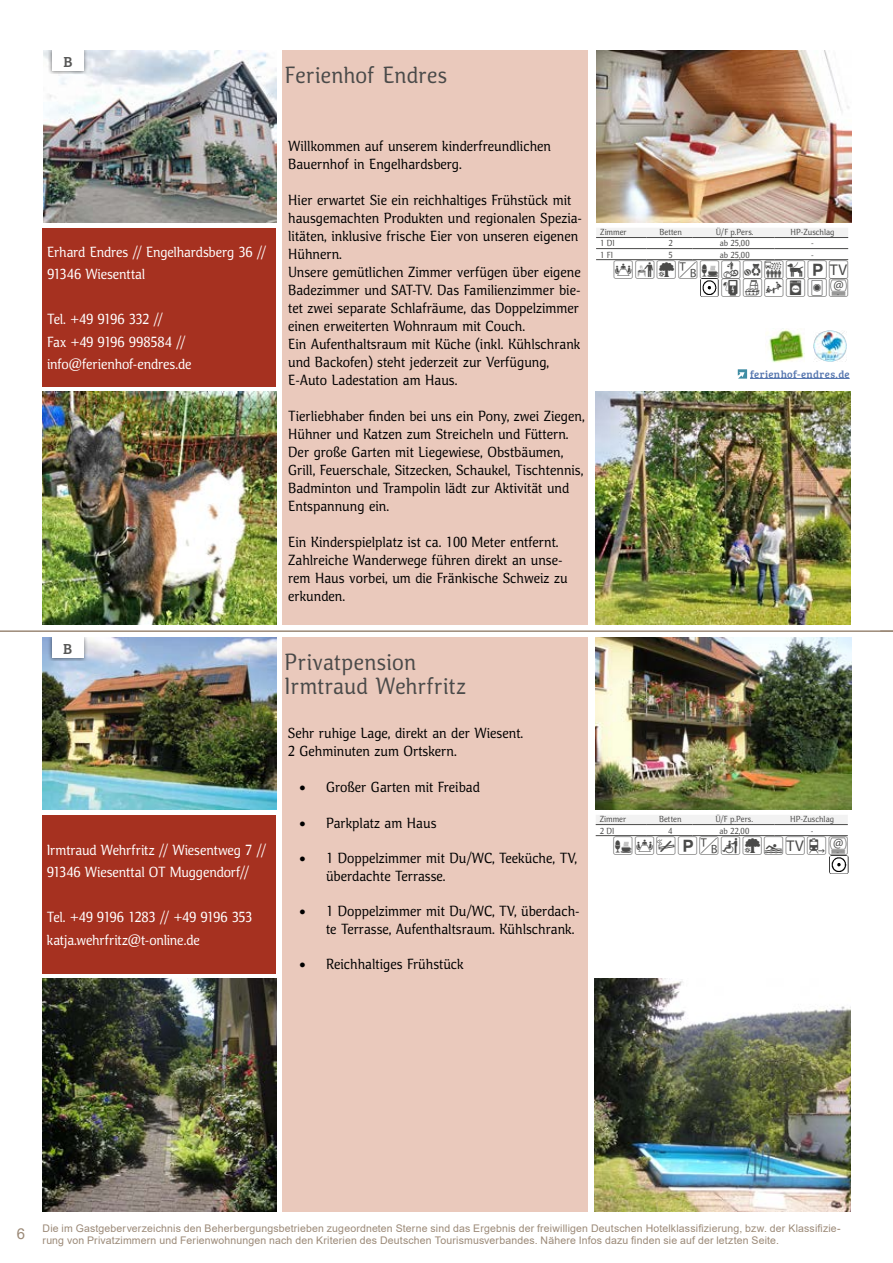
<style>
.page{position:relative;width:893px;height:1263px;background:#fff}
.page>*{position:absolute;margin:0;border:0;box-sizing:border-box;transform-origin:0 0}
.t1{font:300 24px/24px "Calendula";letter-spacing:.01em;color:#4a4a49}
.t2{font:18px/18px "Tinpiktogramme";color:#4a4a49;text-align:right}
.t3{font:300 15px/18px "Calendula";color:#000}
.t4{font:300 15px/22.5px "Calendula";letter-spacing:-.01em;color:#fff}
.t5{font:15px "Bree Serif";color:#575756}
.t6{font:15px "Arial";color:#9b8977}
.t7{font:10.5px/12px "Arial";letter-spacing:.015em;color:#9b8977}
.t8{font:10.5px "Bree Serif";letter-spacing:.04em;color:#5576af}
.t9{font:300 9px "Calendula";color:#4a4a49}
</style>
<div class="page">
<img style="left:814px;top:330px;width:33px;height:32px">
<img style="left:595px;top:978px;width:255px;height:234px">
<div style="left:282px;top:637px;width:306px;height:575px;background:#eac9bc"></div>
<img style="left:43px;top:978px;width:233px;height:234px">
<img style="left:596px;top:637px;width:255px;height:173px">
<img style="left:43px;top:637px;width:233px;height:173px">
<div style="left:48px;top:637px;width:40px;height:24px;background:#000;opacity:.5"></div>
<div style="left:52px;top:637px;width:32px;height:21px;background:#fff"></div>
<div style="left:43px;top:815px;width:233px;height:158px;background:#a63120"></div>
<hr style="left:0;top:630px;width:893px;height:2px;background:#9b8977">
<svg style="left:880px;top:630px;width:13px;height:1px"></svg>
<div style="left:596px;top:815px;width:252px;height:9px;background:#f2f2f2"></div>
<hr style="left:596px;top:824px;width:50px;height:1px;background:#4a4a49">
<hr style="left:646px;top:824px;width:46px;height:1px;background:#4a4a49">
<hr style="left:692px;top:824px;width:82px;height:1px;background:#4a4a49">
<hr style="left:774px;top:824px;width:74px;height:1px;background:#4a4a49">
<hr style="left:596px;top:835px;width:50px;height:1px;background:#4a4a49">
<hr style="left:646px;top:835px;width:46px;height:1px;background:#4a4a49">
<hr style="left:692px;top:835px;width:82px;height:1px;background:#4a4a49">
<hr style="left:774px;top:835px;width:74px;height:1px;background:#4a4a49">
<hr style="left:750px;top:378px;width:100px;height:1px;background:#5576af">
<img style="left:595px;top:391px;width:256px;height:234px">
<div style="left:283px;top:50px;width:305px;height:575px;background:#eac9bc"></div>
<img style="left:43px;top:391px;width:233px;height:234px">
<img style="left:596px;top:50px;width:255px;height:173px">
<img style="left:43px;top:50px;width:234px;height:173px">
<div style="left:48px;top:50px;width:40px;height:24px;background:#000;opacity:.5"></div>
<div style="left:52px;top:50px;width:32px;height:21px;background:#fff"></div>
<div style="left:43px;top:228px;width:233px;height:158px;background:#a63120"></div>
<div style="left:596px;top:228px;width:252px;height:9px;background:#f2f2f2"></div>
<hr style="left:596px;top:237px;width:50px;height:1px;background:#4a4a49">
<hr style="left:646px;top:237px;width:47px;height:1px;background:#4a4a49">
<hr style="left:693px;top:237px;width:82px;height:1px;background:#4a4a49">
<hr style="left:775px;top:237px;width:73px;height:1px;background:#4a4a49">
<hr style="left:596px;top:248px;width:50px;height:1px;background:#4a4a49">
<hr style="left:646px;top:248px;width:47px;height:1px;background:#4a4a49">
<hr style="left:693px;top:248px;width:82px;height:1px;background:#4a4a49">
<hr style="left:775px;top:248px;width:73px;height:1px;background:#4a4a49">
<hr style="left:596px;top:259px;width:50px;height:1px;background:#4a4a49">
<hr style="left:646px;top:259px;width:47px;height:1px;background:#4a4a49">
<hr style="left:693px;top:259px;width:82px;height:1px;background:#4a4a49">
<hr style="left:775px;top:259px;width:73px;height:1px;background:#4a4a49">
<img style="left:829px;top:855px;width:20px;height:19px">
<img style="left:700px;top:278px;width:19px;height:19px">
<img style="left:766px;top:329px;width:38px;height:34px">
<svg style="left:738px;top:369px;width:9px;height:10px"></svg>
<p class="t5" style="left:64px;top:51px;width:11px">B</p>
<h1 class="t1" style="left:285px;top:63px;width:163px">Ferienhof Endres</h1>
<p class="t4" style="left:47px;top:241px;width:221px">Erhard Endres // Engelhardsberg 36 //<br>91346 Wiesenttal</p>
<p class="t4" style="left:47px;top:308px;width:146px">Tel. +49 9196 332 //<br>Fax +49 9196 998584 // info@ferienhof-endres.de</p>
<p class="t5" style="left:63px;top:638px;width:11px">B</p>
<p class="t4" style="left:47px;top:839px;width:221px">Irmtraud Wehrfritz // Wiesentweg 7 //<br>91346 Wiesenttal OT Muggendorf//</p>
<p class="t4" style="left:47px;top:906px;width:207px">Tel. +49 9196 1283 // +49 9196 353 katja.wehrfritz@t-online.de</p>
<p class="t3" style="left:288px;top:138px;width:264px">Willkommen auf unserem kinderfreundlichen<br>Bauernhof in Engelhardsberg.</p>
<p class="t3" style="left:288px;top:192px;width:295px">Hier erwartet Sie ein reichhaltiges Frühstück mit hausgemachten Produkten und regionalen Spezia&shy;litäten, inklusive frische Eier von unseren eigenen Hühnern.<br>Unsere gemütlichen Zimmer verfügen über eigene Badezimmer und SAT-TV. Das Familienzimmer bie&shy;tet zwei separate Schlafräume, das Doppelzimmer einen erweiterten Wohnraum mit Couch.<br>Ein Aufenthaltsraum mit Küche (inkl. Kühlschrank und Backofen) steht jederzeit zur Verfügung, E-Auto Ladestation am Haus.</p>
<p class="t3" style="left:288px;top:408px;width:298px">Tierliebhaber finden bei uns ein Pony, zwei Ziegen, Hühner und Katzen zum Streicheln und Füttern.<br>Der große Garten mit Liegewiese, Obstbäumen, Grill, Feuerschale, Sitzecken, Schaukel, Tischtennis, Badminton und Trampolin lädt zur Aktivität und Entspannung ein.</p>
<p class="t3" style="left:288px;top:534px;width:281px">Ein Kinderspielplatz ist ca. 100 Meter entfernt.<br>Zahlreiche Wanderwege führen direkt an unse&shy;rem Haus vorbei, um die Fränkische Schweiz zu erkunden.</p>
<p class="t9" style="left:600px;top:226px;width:28px">Zimmer</p>
<p class="t9" style="left:659px;top:226px;width:24px">Betten</p>
<p class="t9" style="left:716px;top:226px;width:39px">Ü/F p.Pers.</p>
<p class="t9" style="left:791px;top:226px;width:45px">HP-Zuschlag</p>
<p class="t9" style="left:600px;top:238px;width:16px">1 DI</p>
<p class="t9" style="left:668px;top:238px;width:6px">2</p>
<p class="t9" style="left:720px;top:238px;width:31px">ab 25,00</p>
<p class="t9" style="left:811px;top:238px;width:4px">-</p>
<p class="t9" style="left:600px;top:249px;width:14px">1 FI</p>
<p class="t9" style="left:668px;top:249px;width:6px">5</p>
<p class="t9" style="left:720px;top:249px;width:31px">ab 25,00</p>
<p class="t9" style="left:811px;top:249px;width:4px">-</p>
<p class="t2" style="left:614px;top:261px;width:236px">A C G Ý F B E ª H S Þ<br>Ą ∏ S W T ³</p>
<p class="t8" style="left:750px;top:366px;width:101px">ferienhof-endres.de</p>
<h1 class="t1" style="left:285px;top:650px;width:183px">Privatpension<br>Irmtraud Wehrfritz</h1>
<p class="t3" style="left:288px;top:725px;width:237px">Sehr ruhige Lage, direkt an der Wiesent.<br>2 Gehminuten zum Ortskern.</p>
<p class="t3" style="left:299px;top:779px;width:182px">• Großer Garten mit Freibad</p>
<p class="t3" style="left:299px;top:814px;width:139px">• Parkplatz am Haus</p>
<p class="t3" style="left:326px;top:849px;width:252px;text-indent:-27px">• 1 Doppelzimmer mit Du/WC, Teeküche, TV, überdachte Terrasse.</p>
<p class="t3" style="left:326px;top:902px;width:255px;text-indent:-27px">• 1 Doppelzimmer mit Du/WC, TV, überdach&shy;te Terrasse, Aufenthaltsraum. Kühlschrank.</p>
<p class="t3" style="left:299px;top:955px;width:166px">• Reichhaltiges Frühstück</p>
<p class="t9" style="left:600px;top:813px;width:28px">Zimmer</p>
<p class="t9" style="left:659px;top:813px;width:24px">Betten</p>
<p class="t9" style="left:716px;top:813px;width:39px">Ü/F p.Pers.</p>
<p class="t9" style="left:790px;top:813px;width:45px">HP-Zuschlag</p>
<p class="t9" style="left:600px;top:825px;width:16px">2 DI</p>
<p class="t9" style="left:668px;top:825px;width:6px">4</p>
<p class="t9" style="left:719px;top:825px;width:31px">ab 22,00</p>
<p class="t9" style="left:811px;top:825px;width:4px">-</p>
<p class="t2" style="left:613px;top:836px;width:236px">F A N S Ý H G Π Þ ¹ ³</p>
<p class="t6" style="left:17px;top:1223px;width:10px">6</p>
<p class="t7" style="left:43px;top:1222px;width:800px">Die im Gastgeberverzeichnis den Beherbergungsbetrieben zugeordneten Sterne sind das Ergebnis der freiwilligen Deutschen Hotelklassifizierung, bzw. der Klassifizie&shy;rung von Privatzimmern und Ferienwohnungen nach den Kriterien des Deutschen Tourismusverbandes. Nähere Infos dazu finden sie auf der letzten Seite.</p>
</div>
